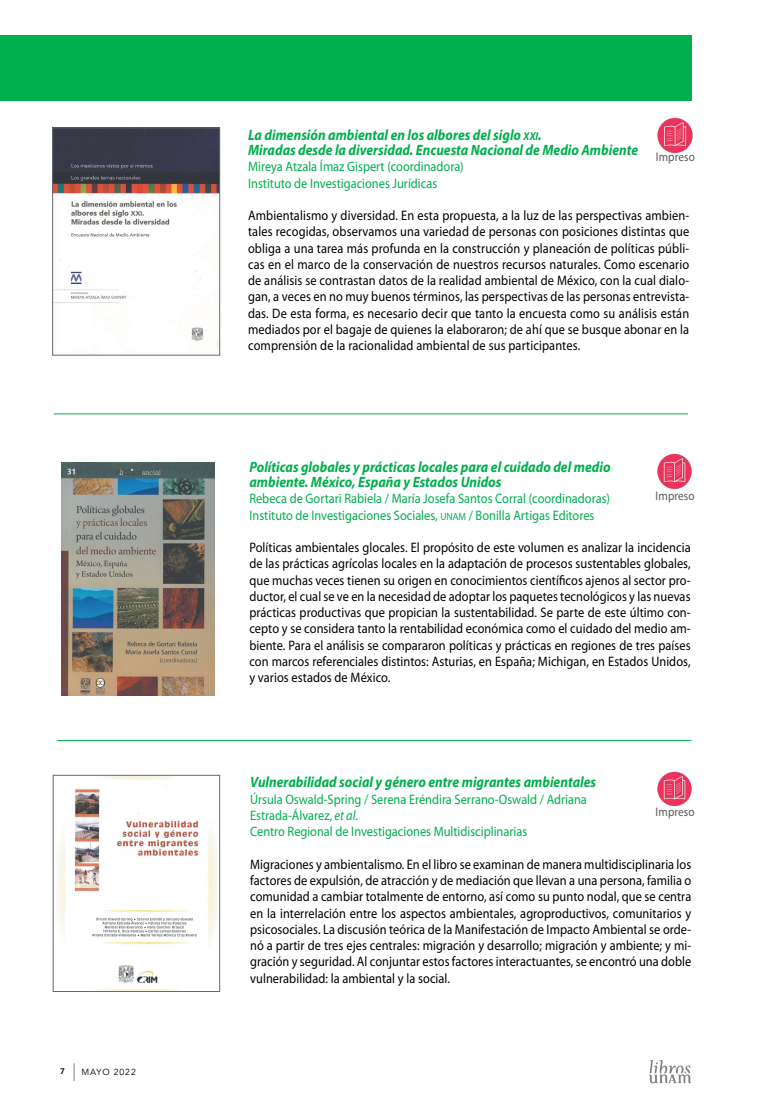
<style>
.page{position:relative;width:780px;height:1117px;background:#fff}
.page>*{position:absolute;margin:0;border:0;box-sizing:border-box;transform-origin:0 0}
.t1{font:italic 700 15px/15px "Myriad Pro";color:#00af4d;scale:.9 1}
.t2{font:13.75px/16.2px "Myriad Pro";letter-spacing:.005em;color:#000;text-align:justify;scale:.9 1}
.t3{font:13.75px/16.2px "Myriad Pro";color:#00af4d;scale:.9 1}
.t4{font:12.5px "Myriad Pro";letter-spacing:.01em;color:#58595b;scale:.9 1}
.t5{font:8.75px "Avenir LT";letter-spacing:.1em;color:#000}
.t6{font:600 8.75px "Myriad Pro";color:#000}
.s1{font-size:11.38px}
.s2{font-size:10.5px}
.s3{font-style:italic}
</style>
<div class="page">
<svg style="left:649px;top:1060px;width:42px;height:23px"></svg>
<svg style="left:74px;top:1063px;width:1px;height:17px"></svg>
<div style="left:0;top:35px;width:691px;height:66px;background:#00af4d"></div>
<hr style="left:57px;top:740px;width:634px;height:1px;background:#00af4d">
<hr style="left:54px;top:413px;width:634px;height:1px;background:#00af4d">
<img style="left:54px;top:129px;width:164px;height:218px">
<div style="left:52px;top:127px;width:168px;height:228px;border:1px solid #58595b"></div>
<img style="left:61px;top:462px;width:153px;height:233px">
<img style="left:57px;top:776px;width:160px;height:213px">
<div style="left:53px;top:774px;width:167px;height:217px;border:1px solid #58595b"></div>
<img style="left:657px;top:117px;width:36px;height:36px">
<img style="left:657px;top:771px;width:35px;height:36px">
<img style="left:657px;top:453px;width:35px;height:37px">
<p class="t6" style="left:60px;top:1065px;width:6px">7</p>
<p class="t5" style="left:81px;top:1066px;width:56px">MAYO 2022</p>
<p class="t1" style="left:248px;top:127px;width:435px">La dimensión ambiental en los albores del siglo <span class="s1">xxi</span>.<br>Miradas desde la diversidad. Encuesta Nacional de Medio Ambiente</p>
<p class="t3" style="left:248px;top:159px;width:241px">Mireya Atzala Ímaz Gispert (coordinadora)<br>Instituto de Investigaciones Jurídicas</p>
<p class="t2" style="left:248px;top:208px;width:491px">Ambientalismo y diversidad. En esta propuesta, a la luz de las perspectivas ambien&shy;tales recogidas, observamos una variedad de personas con posiciones distintas que obliga a una tarea más profunda en la construcción y planeación de políticas públi&shy;cas en el marco de la conservación de nuestros recursos naturales. Como escenario de análisis se contrastan datos de la realidad ambiental de México, con la cual dialo&shy;gan, a veces en no muy buenos términos, las perspectivas de las personas entrevista&shy;das. De esta forma, es necesario decir que tanto la encuesta como su análisis están mediados por el bagaje de quienes la elaboraron; de ahí que se busque abonar en la comprensión de la racionalidad ambiental de sus participantes.</p>
<p class="t4" style="left:655px;top:150px;width:45px">Impreso</p>
<p class="t1" style="left:249px;top:459px;width:403px">Políticas globales y prácticas locales para el cuidado del medio ambiente. México, España y Estados Unidos</p>
<p class="t3" style="left:249px;top:490px;width:402px">Rebeca de Gortari Rabiela / María Josefa Santos Corral (coordinadoras)<br>Instituto de Investigaciones Sociales, <span class="s2">UNAM</span> / Bonilla Artigas Editores</p>
<p class="t2" style="left:249px;top:539px;width:491px">Políticas ambientales glocales. El propósito de este volumen es analizar la incidencia de las prácticas agrícolas locales en la adaptación de procesos sustentables globales, que muchas veces tienen su origen en conocimientos científicos ajenos al sector pro&shy;ductor, el cual se ve en la necesidad de adoptar los paquetes tecnológicos y las nuevas prácticas productivas que propician la sustentabilidad. Se parte de este último con&shy;cepto y se considera tanto la rentabilidad económica como el cuidado del medio am&shy;biente. Para el análisis se compararon políticas y prácticas en regiones de tres países con marcos referenciales distintos: Asturias, en España; Michigan, en Estados Unidos, y varios estados de México.</p>
<p class="t4" style="left:655px;top:488px;width:45px">Impreso</p>
<p class="t1" style="left:250px;top:774px;width:386px">Vulnerabilidad social y género entre migrantes ambientales</p>
<p class="t3" style="left:250px;top:791px;width:375px">Úrsula Oswald-Spring / Serena Eréndira Serrano-Oswald / Adriana<br>Estrada-Álvarez, <span class="s3">et al</span>.<br>Centro Regional de Investigaciones Multidisciplinarias</p>
<p class="t2" style="left:250px;top:856px;width:491px">Migraciones y ambientalismo. En el libro se examinan de manera multidisciplinaria los factores de expulsión, de atracción y de mediación que llevan a una persona, familia o comunidad a cambiar totalmente de entorno, así como su punto nodal, que se centra en la interrelación entre los aspectos ambientales, agroproductivos, comunitarios y psicosociales. La discusión teórica de la Manifestación de Impacto Ambiental se orde&shy;nó a partir de tres ejes centrales: migración y desarrollo; migración y ambiente; y mi&shy;gración y seguridad. Al conjuntar estos factores interactuantes, se encontró una doble vulnerabilidad: la ambiental y la social.</p>
<p class="t4" style="left:655px;top:804px;width:45px">Impreso</p>
</div>
